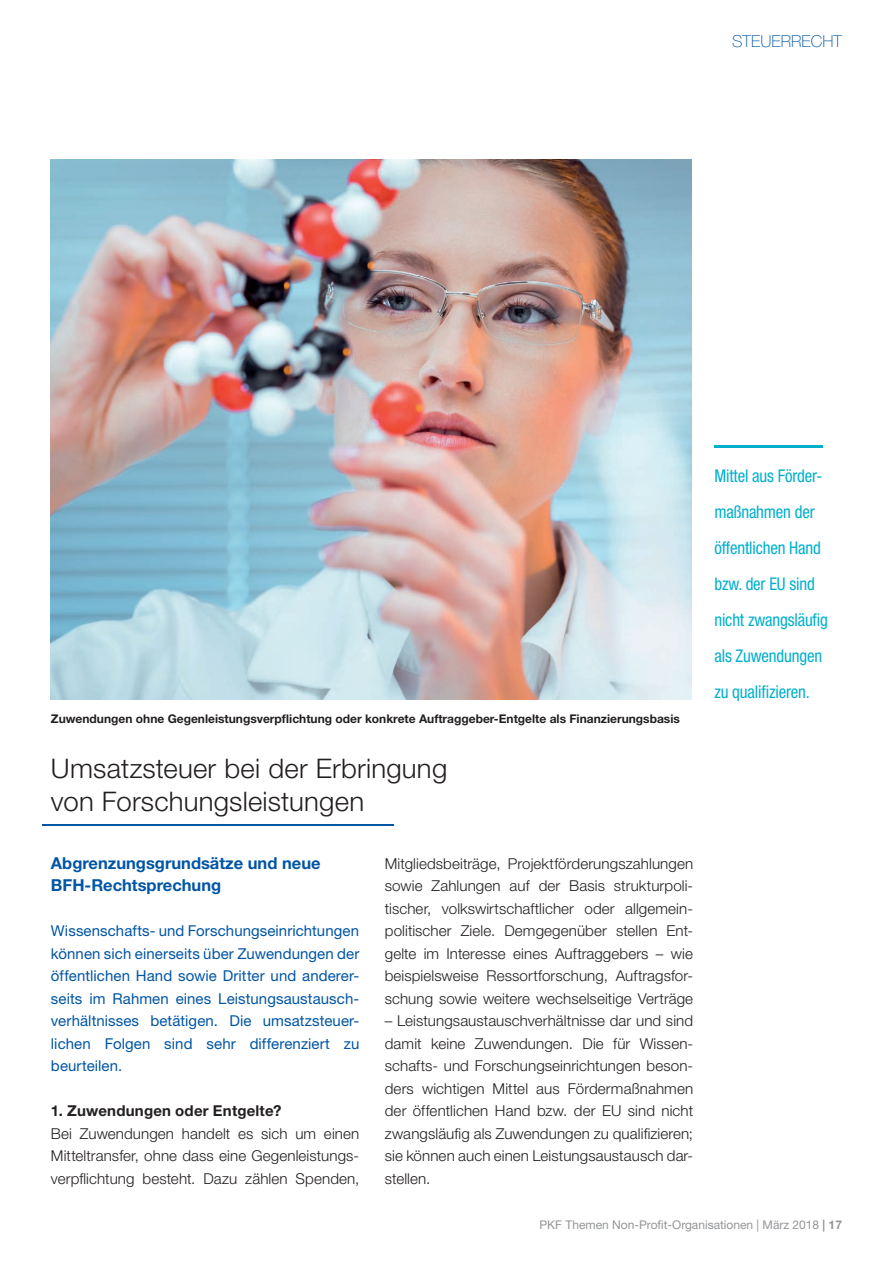
<style>
.page{position:relative;width:893px;height:1263px;background:#fff}
.page>*{position:absolute;margin:0;border:0;box-sizing:border-box;transform-origin:0 0}
.t1{font:300 27px/33px "Helvetica Neue LT";letter-spacing:.005em;color:#231f20}
.t2{font:condensed 17.55px/36px "Helvetica Neue LT";letter-spacing:-.01em;color:#02b0ce;scale:.96 1}
.t3{font:700 16.5px/22.5px "Helvetica Neue LT";color:#0155a5}
.t4{font:100 16.5px "Helvetica Neue LT";color:#0155a5}
.t5{font:300 15px/22.5px "Helvetica Neue LT";letter-spacing:.005em;color:#231f20;text-align:justify}
.t6{font:15px/22.5px "Helvetica Neue LT";letter-spacing:.005em;color:#0155a5;text-align:justify}
.t7{font:700 15px "Helvetica Neue LT";letter-spacing:.015em;color:#231f20}
.t8{font:700 12px "Helvetica Neue LT";color:#231f20}
.t9{font:12px "Helvetica Neue LT";color:#939598}
.s1{font-weight:700}
</style>
<div class="page">
<img style="left:51px;top:160px;width:641px;height:540px">
<hr style="left:42px;top:825px;width:352px;height:1px;background:#0155a5">
<hr style="left:714px;top:445px;width:108px;height:3px;background:#02b0ce">
<p class="t4" style="left:732px;top:35px;width:111px">STEUERRECHT</p>
<p class="t8" style="left:51px;top:714px;width:630px">Zuwendungen ohne Gegenleistungsverpflichtung oder konkrete Auftraggeber-Entgelte als Finanzierungsbasis</p>
<h1 class="t1" style="left:51px;top:754px;width:398px">Umsatzsteuer bei der Erbringung von Forschungsleistungen</h1>
<p class="t3" style="left:51px;top:853px;width:271px">Abgrenzungsgrundsätze und neue<br>BFH-Rechtsprechung</p>
<p class="t6" style="left:51px;top:921px;width:310px">Wissenschafts- und Forschungseinrichtungen können sich einerseits über Zuwendungen der öffentlichen Hand sowie Dritter und anderer&shy;seits im Rahmen eines Leistungsaustausch&shy;verhältnisses betätigen. Die umsatzsteuer&shy;lichen Folgen sind sehr differenziert zu beurteilen.</p>
<p class="t7" style="left:51px;top:1106px;width:232px">1. Zuwendungen oder Entgelte?</p>
<p class="t5" style="left:51px;top:1124px;width:310px">Bei Zuwendungen handelt es sich um einen Mitteltransfer, ohne dass eine Gegenleistungs&shy;verpflichtung besteht. Dazu zählen Spenden,</p>
<p class="t5" style="left:385px;top:854px;width:310px">Mitgliedsbeiträge, Projektförderungszahlungen sowie Zahlungen auf der Basis strukturpoli&shy;tischer, volkswirtschaftlicher oder allgemein&shy;politischer Ziele. Demgegenüber stellen Ent&shy;gelte im Interesse eines Auftraggebers – wie beispielsweise Ressortforschung, Auftragsfor&shy;schung sowie weitere wechselseitige Verträge</p>
<p class="t5" style="left:385px;top:1011px;width:310px">– Leistungsaustauschverhältnisse dar und sind damit keine Zuwendungen. Die für Wissen&shy;schafts- und Forschungseinrichtungen beson&shy;ders wichtigen Mittel aus Fördermaßnahmen der öffentlichen Hand bzw. der EU sind nicht zwangsläufig als Zuwendungen zu qualifizieren; sie können auch einen Leistungsaustausch dar&shy;stellen.</p>
<p class="t2" style="left:714px;top:459px;width:120px">Mittel aus Förder&shy;maßnahmen der öffentlichen Hand bzw. der EU sind nicht zwangsläufig als Zuwendungen zu qualifizieren.</p>
<p class="t9" style="left:539px;top:1220px;width:304px">PKF Themen Non-Profit-Organisationen | März 2018 <span class="s1">| 17</span></p>
</div>
